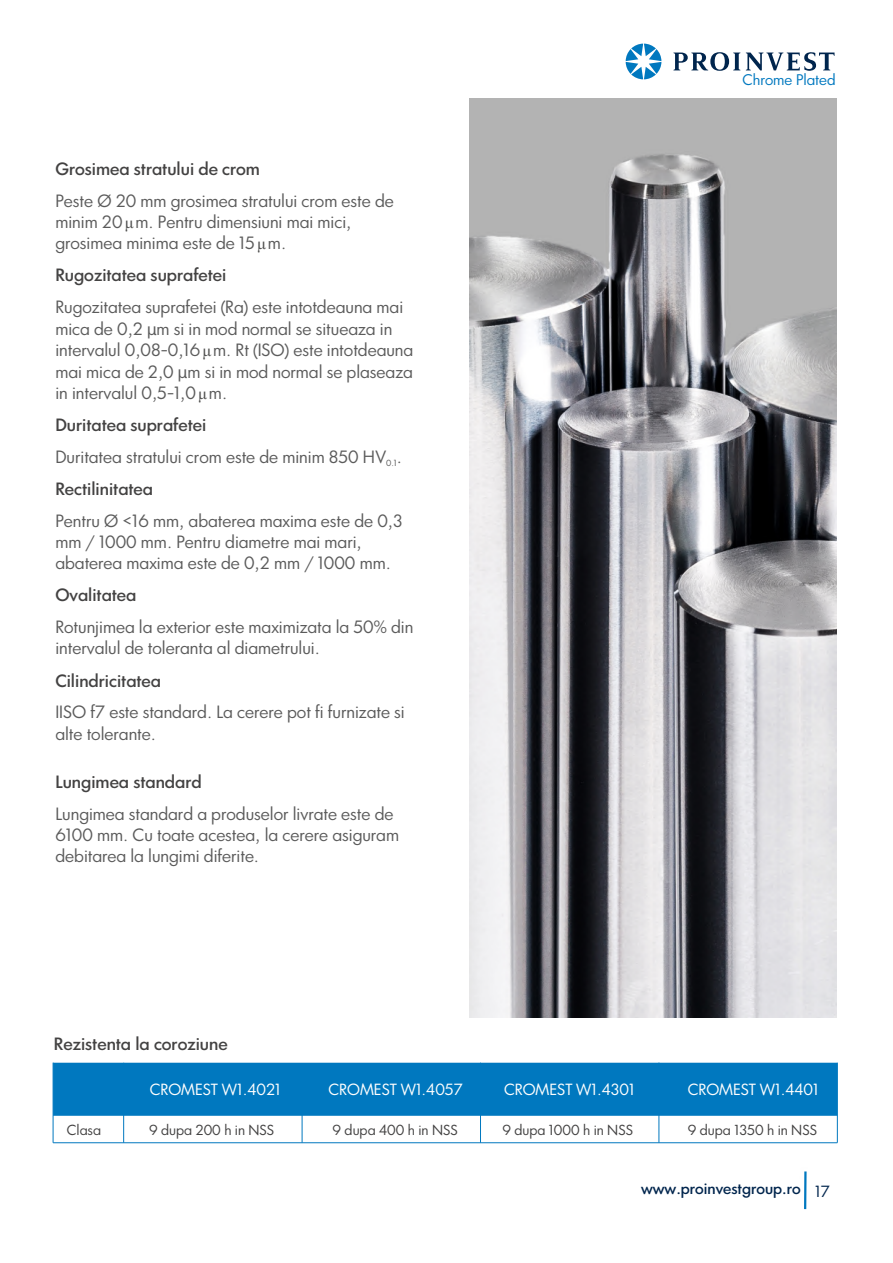
<style>
.page{position:relative;width:893px;height:1263px;background:#fff}
.page>*{position:absolute;margin:0;border:0;box-sizing:border-box;transform-origin:0 0}
.t1{font:16.5px/21px "Luz Sans";color:#5b5b5b}
.t2{font:500 16.5px "Luz Sans";color:#434242}
.t3{font:15px "Luz Sans";color:#fefefe}
.t4{font:500 14.55px "Luz Sans";color:#00254d}
.t5{font:14.25px "Luz Sans";color:#0078bf}
.t6{font:13.5px "Luz Sans";color:#434242}
.t7{font:8.25px "Luz Sans";color:#5b5b5b}
.s1{font-family:"Times New Roman";color:#4f4f4e}
.s2{font-family:"Swiss 721 BT"}
.s3{font-weight:400;font-size:15px}
</style>
<div class="page">
<div style="left:54px;top:1063px;width:783px;height:53px;background:#0078bf"></div>
<hr style="left:53px;top:1142px;width:784px;height:1px;background:#0078bf">
<hr style="left:480px;top:1063px;width:1px;height:80px;background:#0078bf">
<hr style="left:659px;top:1062px;width:1px;height:81px;background:#0078bf">
<hr style="left:123px;top:1063px;width:1px;height:80px;background:#0078bf">
<hr style="left:302px;top:1063px;width:1px;height:80px;background:#0078bf">
<hr style="left:53px;top:1062px;width:1px;height:81px;background:#0078bf">
<hr style="left:837px;top:1063px;width:1px;height:80px;background:#0078bf">
<img style="left:470px;top:99px;width:366px;height:918px">
<hr style="left:804px;top:1171px;width:3px;height:38px;background:#0078bf">
<svg style="left:673px;top:52px;width:161px;height:19px"></svg>
<svg style="left:626px;top:44px;width:35px;height:35px"></svg>
<p class="t2" style="left:55px;top:161px;width:206px">Grosimea stratului de crom</p>
<p class="t1" style="left:55px;top:191px;width:340px">Peste Ø 20 mm grosimea stratului crom este de minim 20<span class="s1">μ</span>m. Pentru dimensiuni mai mici, grosimea minima este de 15 <span class="s1">μ</span>m.</p>
<p class="t2" style="left:55px;top:267px;width:173px">Rugozitatea suprafetei</p>
<p class="t1" style="left:55px;top:297px;width:359px;line-height:21.6px">Rugozitatea suprafetei (Ra) este intotdeauna mai mica de 0,2 <span class="s2">μ</span>m si in mod normal se situeaza in intervalul 0,08-0,16 <span class="s1">μ</span>m. Rt (ISO) este intotdeauna mai mica de 2,0 <span class="s2">μ</span>m si in mod normal se plaseaza in intervalul 0,5-1,0 <span class="s1">μ</span>m.</p>
<p class="t2" style="left:55px;top:417px;width:153px">Duritatea suprafetei</p>
<p class="t1" style="left:55px;top:447px;width:348px">Duritatea stratului crom este de minim 850 HV .</p>
<p class="t7" style="left:386px;top:460px;width:12px">0.1</p>
<p class="t2" style="left:55px;top:482px;width:99px">Rectilinitatea</p>
<p class="t1" style="left:55px;top:511px;width:349px">Pentru Ø &lt;16 mm, abaterea maxima este de 0,3 mm / 1000 mm. Pentru diametre mai mari, abaterea maxima este de 0,2 mm / 1000 mm.</p>
<p class="t2" style="left:55px;top:588px;width:83px">Ovalitatea</p>
<p class="t1" style="left:55px;top:618px;width:359px">Rotunjimea la exterior este maximizata la 50% din intervalul de toleranta al diametrului.</p>
<p class="t2" style="left:55px;top:673px;width:107px">Cilindricitatea</p>
<p class="t1" style="left:55px;top:703px;width:351px">IISO f7 este standard. La cerere pot fi furnizate si alte tolerante.</p>
<p class="t2" style="left:55px;top:774px;width:148px">Lungimea standard</p>
<p class="t1" style="left:55px;top:804px;width:345px">Lungimea standard a produselor livrate este de<br>6100 mm. Cu toate acestea, la cerere asiguram debitarea la lungimi diferite.</p>
<p class="t5" style="left:743px;top:73px;width:94px">Chrome Plated</p>
<p class="t2" style="left:54px;top:1037px;width:175px">Rezistenta la coroziune</p>
<p class="t3" style="left:150px;top:1082px;width:133px">CROMEST W1.4021</p>
<p class="t3" style="left:329px;top:1082px;width:136px">CROMEST W1.4057</p>
<p class="t3" style="left:504px;top:1082px;width:132px">CROMEST W1.4301</p>
<p class="t3" style="left:688px;top:1082px;width:133px">CROMEST W1.4401</p>
<p class="t6" style="left:67px;top:1123px;width:36px">Clasa</p>
<p class="t6" style="left:149px;top:1123px;width:127px">9 dupa 200 h in NSS</p>
<p class="t6" style="left:333px;top:1123px;width:127px">9 dupa 400 h in NSS</p>
<p class="t6" style="left:502px;top:1123px;width:132px">9 dupa 1000 h in NSS</p>
<p class="t6" style="left:688px;top:1123px;width:131px">9 dupa 1350 h in NSS</p>
<p class="t4" style="left:641px;top:1181px;width:190px">www.proinvestgroup.ro <span class="s3">17</span></p>
</div>
